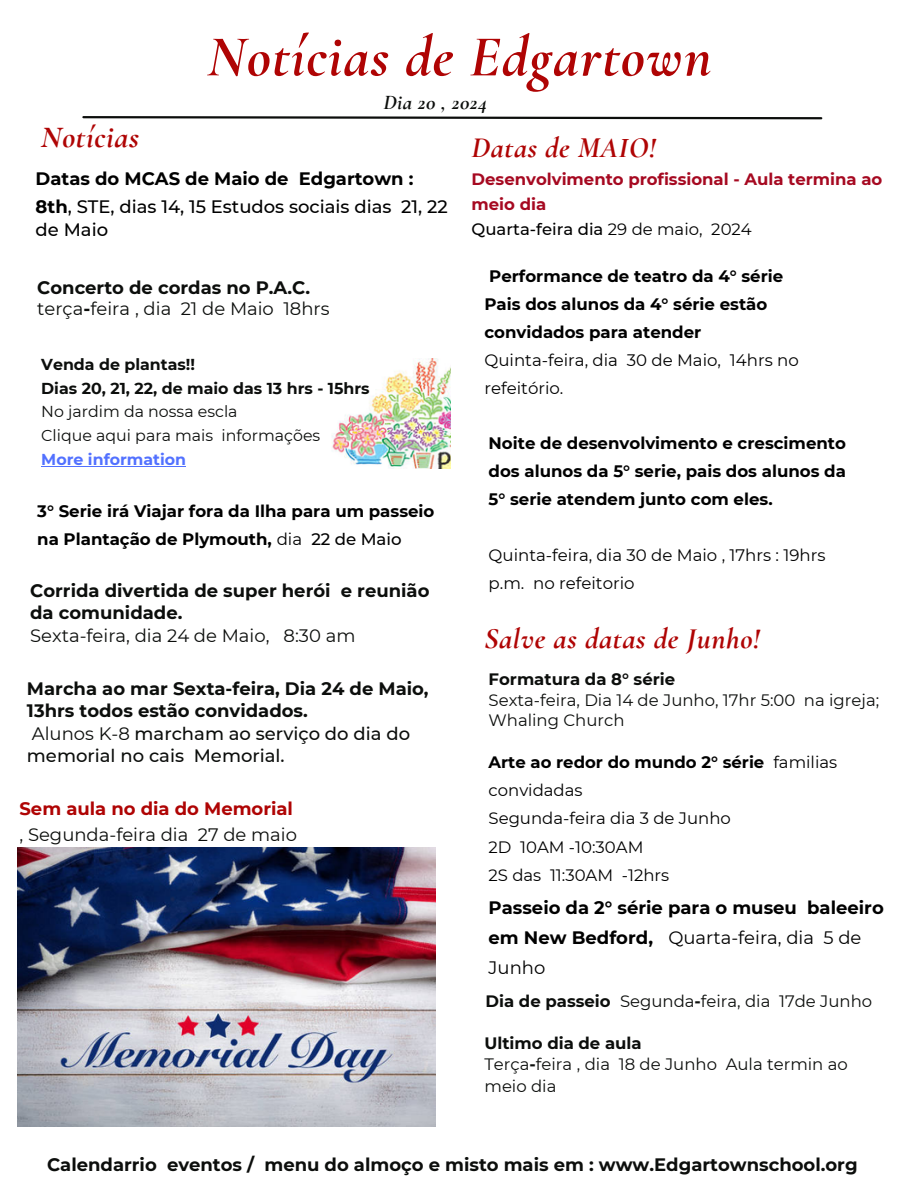
<style>
.page{position:relative;width:918px;height:1188px;background:#fff}
.page>*{position:absolute;margin:0;border:0;box-sizing:border-box;transform-origin:0 0}
.t1{font:italic 700 58.5px "Cormorant Garamond";letter-spacing:.02em;color:#af0404}
.t2{font:italic 700 31.5px "Cormorant Garamond";letter-spacing:.02em;color:#af0404}
.t3{font:italic 700 29.85px "Cormorant Garamond";letter-spacing:.02em;color:#af0404}
.t4{font:italic 700 29.55px "Cormorant Garamond";letter-spacing:.02em;color:#af0404}
.t5{font:italic 700 21px "Cormorant Garamond";letter-spacing:.02em;color:#0c0e0c}
.t6{font:700 18px/22.5px "Montserrat";color:#0c0e0c}
.t7{font:18px "Montserrat";color:#0c0e0c}
.t8{font:500 18px/28.2px "Montserrat";color:#000}
.t9{font:700 18px/30.3px "Montserrat";color:#000}
.t10{font:500 18px/22.5px "Montserrat";color:#0c0e0c}
.t11{font:700 18px "Montserrat";color:#af0404}
.t12{font:700 16.65px/28.2px "Montserrat";color:#000}
.t13{font:16.65px/28.2px "Montserrat";color:#000}
.t14{font:16.5px/20.2px "Montserrat";color:#0c0e0c}
.t15{font:16.5px/28.2px "Montserrat";color:#000}
.t16{font:700 16.5px/24.8px "Montserrat";color:#a60921}
.t17{font:700 16.5px "Montserrat";color:#0c0e0c}
.t18{font:500 16.5px "Montserrat";color:#000}
.t19{font:700 15.75px "Montserrat";color:#0c0e0c}
.t20{font:15.75px "Montserrat";color:#0c0e0c}
.t21{font:700 15.75px "Montserrat";color:#5271ff}
.s1{font-weight:700}
.s2{font-weight:400}
.s3{font-weight:500}
</style>
<div class="page">
<svg style="left:82px;top:116px;width:741px;height:4px"></svg>
<img style="left:331px;top:358px;width:120px;height:111px">
<hr style="left:41px;top:466px;width:145px;height:1px;background:#5271ff">
<img style="left:17px;top:848px;width:419px;height:279px">
<h3 class="t1" style="left:207px;top:21px;width:506px">Notícias de Edgartown</h3>
<h2 class="t5" style="left:383px;top:90px;width:105px">Dia 20 , 2024</h2>
<h2 class="t2" style="left:41px;top:118px;width:99px">Notícias</h2>
<p class="t8" style="left:36px;top:164px;width:414px"><span class="s1">Datas do MCAS de Maio de Edgartown :<br>8th</span>, STE, dias 14, 15 Estudos sociais dias 21, 22</p>
<p class="t8" style="left:36px;top:215px;width:74px">de Maio</p>
<p class="t6" style="left:37px;top:276px;width:274px">Concerto de cordas no P.A.C.</p>
<h5 class="t7" style="left:37px;top:298px;width:294px">terça<span class="s1">-</span>feira , dia 21 de Maio 18hrs</h5>
<h5 class="t19" style="left:41px;top:355px;width:155px">Venda de plantas!!</h5>
<p class="t19" style="left:41px;top:378px;width:330px">Dias 20, 21, 22, de maio das 13 hrs - 15hrs</p>
<h5 class="t20" style="left:41px;top:402px;width:198px">No jardim da nossa escla</h5>
<p class="t20" style="left:41px;top:426px;width:281px">Clique aqui para mais informações</p>
<p class="t21" style="left:41px;top:450px;width:146px">More information</p>
<p class="t12" style="left:37px;top:497px;width:399px">3° Serie irá Viajar fora da Ilha para um passeio na Plantação de Plymouth, <span class="s2">dia</span> <span class="s3">22 de Maio</span></p>
<h2 class="t6" style="left:30px;top:579px;width:401px">Corrida divertida de super herói e reunião da comunidade.</h2>
<h5 class="t7" style="left:30px;top:625px;width:327px">Sexta-feira, dia 24 de Maio, 8:30 am</h5>
<p class="t6" style="left:27px;top:677px;width:403px">Marcha ao mar Sexta-feira, Dia 24 de Maio,<br>13hrs todos estão convidados.</p>
<p class="t10" style="left:27px;top:722px;width:385px"><span class="s2">Alunos K-8</span> marcham ao serviço do dia do memorial no cais Memorial.</p>
<p class="t11" style="left:20px;top:798px;width:275px">Sem aula no dia do Memorial</p>
<h5 class="t7" style="left:20px;top:824px;width:279px">, Segunda-feira dia 27 de maio</h5>
<p class="t4" style="left:472px;top:130px;width:185px">Datas de MAIO!</p>
<h5 class="t16" style="left:472px;top:167px;width:412px">Desenvolvimento profissional - Aula termina ao meio dia</h5>
<p class="t18" style="left:472px;top:219px;width:282px">Quarta-feira dia <span class="s2">29 de maio, 2024</span></p>
<p class="t12" style="left:485px;top:262px;width:316px">Performance de teatro da 4° série<br>Pais dos alunos da 4° série estão convidados para atender<br><span class="s2">Quinta-feira, dia 30 de Maio, 14hrs no refeitório.</span></p>
<h5 class="t12" style="left:489px;top:429px;width:359px;text-align:justify">Noite de desenvolvimento e crescimento dos alunos da 5° serie, pais dos alunos da 5° serie atendem junto com eles.</h5>
<p class="t13" style="left:489px;top:541px;width:339px">Quinta-feira, dia 30 de Maio , 17hrs : 19hrs p.m. no refeitorio</p>
<p class="t3" style="left:485px;top:620px;width:277px">Salve as datas de Junho!</p>
<h5 class="t17" style="left:489px;top:669px;width:188px">Formatura da 8° série</h5>
<p class="t14" style="left:489px;top:690px;width:392px">Sexta-feira, Dia 14 de Junho, 17hr 5:00 na igreja;<br>Whaling Church</p>
<h4 class="t15" style="left:489px;top:748px;width:350px"><span class="s1">Arte ao redor do mundo 2° série</span> familias convidadas<br>Segunda-feira dia 3 de Junho<br>2D 10AM -10:30AM<br>2S das 11:30AM -12hrs</h4>
<p class="t9" style="left:489px;top:892px;width:397px">Passeio da 2° série para o museu baleeiro em New Bedford, <span class="s2">Quarta-feira, dia 5 de<br>Junho</span></p>
<h5 class="t14" style="left:486px;top:991px;width:388px"><span class="s1">Dia de passeio</span> Segunda<span class="s1">-</span>feira, dia 17de Junho</h5>
<h4 class="t17" style="left:485px;top:1033px;width:159px">Ultimo dia de aula</h4>
<h5 class="t14" style="left:485px;top:1054px;width:365px;line-height:21.3px">Terça<span class="s1">-</span>feira , dia 18 de Junho Aula termin ao meio dia</h5>
<h4 class="t6" style="left:47px;top:1154px;width:812px">Calendarrio eventos / menu do almoço e misto mais em : www.Edgartownschool.org</h4>
</div>
